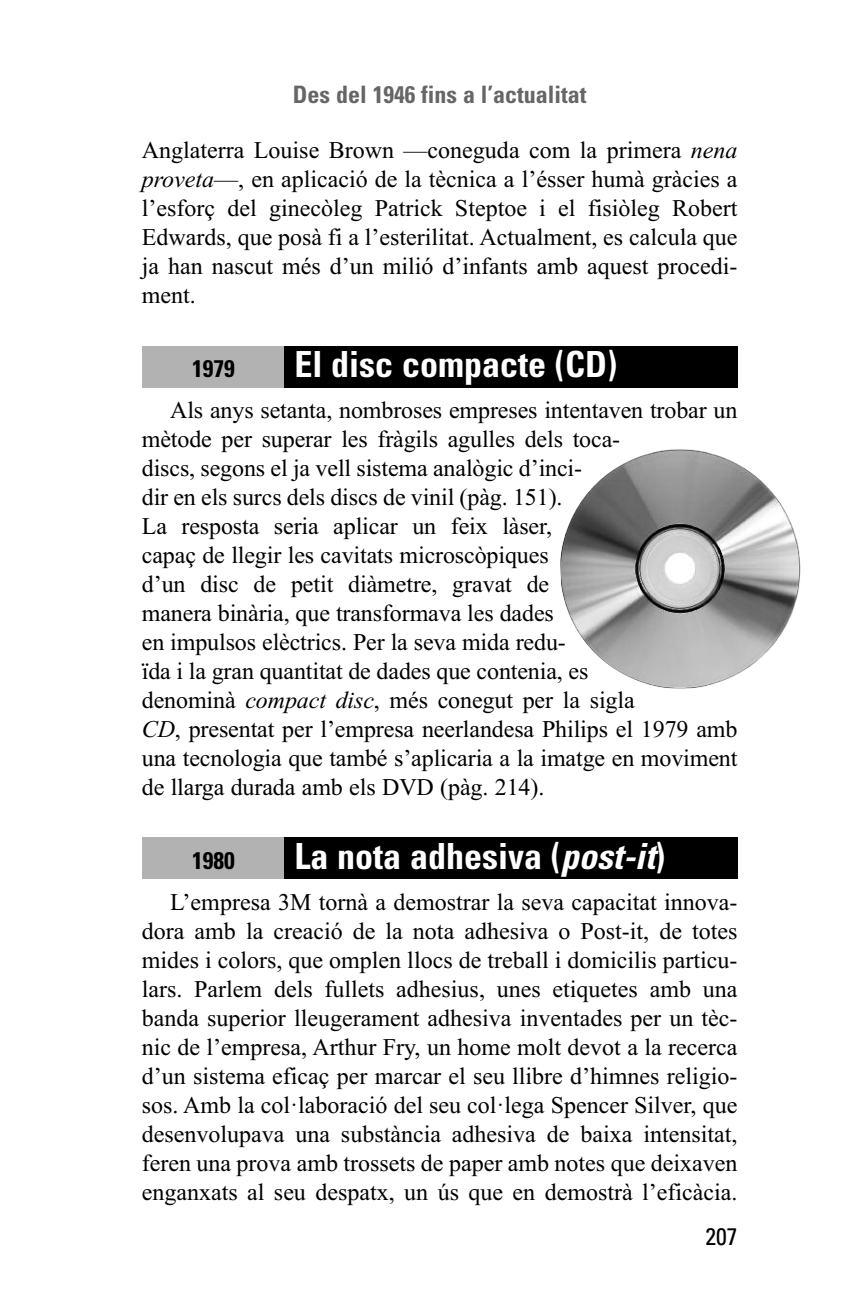
<style>
.page{position:relative;width:851px;height:1304px;background:#fff}
.page>*{position:absolute;margin:0;border:0;box-sizing:border-box;transform-origin:0 0}
.t1{font:700 condensed 36px "Univers";color:#fff}
.t2{font:24px/29px "Times New Roman";letter-spacing:-.005em;color:#000;text-align:justify}
.t3{font:700 condensed 24px "Univers";color:#666}
.t4{font:700 condensed 24px "Univers";color:#000}
.t5{font:condensed 24px "Univers";color:#000}
.s1{font-style:italic}
</style>
<div class="page">
<div style="left:142px;top:837px;width:595px;height:42px;background:#000"></div>
<div style="left:142px;top:837px;width:141px;height:42px;background:#b2b2b2"></div>
<div style="left:142px;top:346px;width:595px;height:42px;background:#000"></div>
<div style="left:142px;top:346px;width:141px;height:42px;background:#b2b2b2"></div>
<img style="left:560px;top:449px;width:240px;height:240px">
<p class="t3" style="left:293px;top:85px;width:295px">Des del 1946 fins a l’actualitat</p>
<p class="t2" style="left:142px;top:136px;width:597px">Anglaterra Louise Brown —coneguda com la primera <span class="s1">nena proveta</span>—, en aplicació de la tècnica a l’ésser humà gràcies a l’esforç del ginecòleg Patrick Steptoe i el fisiòleg Robert Edwards, que posà fi a l’esterilitat. Actualment, es calcula que ja han nascut més d’un milió d’infants amb aquest procedi&shy;ment.</p>
<p class="t4" style="left:192px;top:360px;width:44px">1979</p>
<h1 class="t1" style="left:294px;top:351px;width:324px">El disc compacte (CD)</h1>
<p class="t2" style="left:142px;top:396px;width:597px;text-align:left;text-indent:28px">Als anys setanta, nombroses empreses intentaven trobar un mètode per superar les fràgils agulles dels toca-<br>discs, segons el ja vell sistema analògic d’inci-<br>dir en els surcs dels discs de vinil (pàg. 151).<br>La resposta seria aplicar un feix làser,<br>capaç de llegir les cavitats microscòpiques<br>d’un disc de petit diàmetre, gravat de<br>manera binària, que transformava les dades<br>en impulsos elèctrics. Per la seva mida redu-<br>ïda i la gran quantitat de dades que contenia, es<br>denominà <span class="s1">compact disc</span>, més conegut per la sigla<br><span class="s1">CD</span>, presentat per l’empresa neerlandesa Philips el 1979 amb una tecnologia que també s’aplicaria a la imatge en moviment de llarga durada amb els DVD (pàg. 214).</p>
<p class="t4" style="left:192px;top:852px;width:44px">1980</p>
<h1 class="t1" style="left:294px;top:843px;width:372px">La nota adhesiva (<span class="s1">post-it</span>)</h1>
<p class="t2" style="left:142px;top:888px;width:597px;text-indent:28px">L’empresa 3M tornà a demostrar la seva capacitat innova&shy;dora amb la creació de la nota adhesiva o Post-it, de totes mides i colors, que omplen llocs de treball i domicilis particu&shy;lars. Parlem dels fullets adhesius, unes etiquetes amb una banda superior lleugerament adhesiva inventades per un tèc&shy;nic de l’empresa, Arthur Fry, un home molt devot a la recerca d’un sistema eficaç per marcar el seu llibre d’himnes religio&shy;sos. Amb la col·laboració del seu col·lega Spencer Silver, que desenvolupava una substància adhesiva de baixa intensitat, feren una prova amb trossets de paper amb notes que deixaven enganxats al seu despatx, un ús que en demostrà l’eficàcia.</p>
<p class="t5" style="left:705px;top:1227px;width:33px">207</p>
</div>
